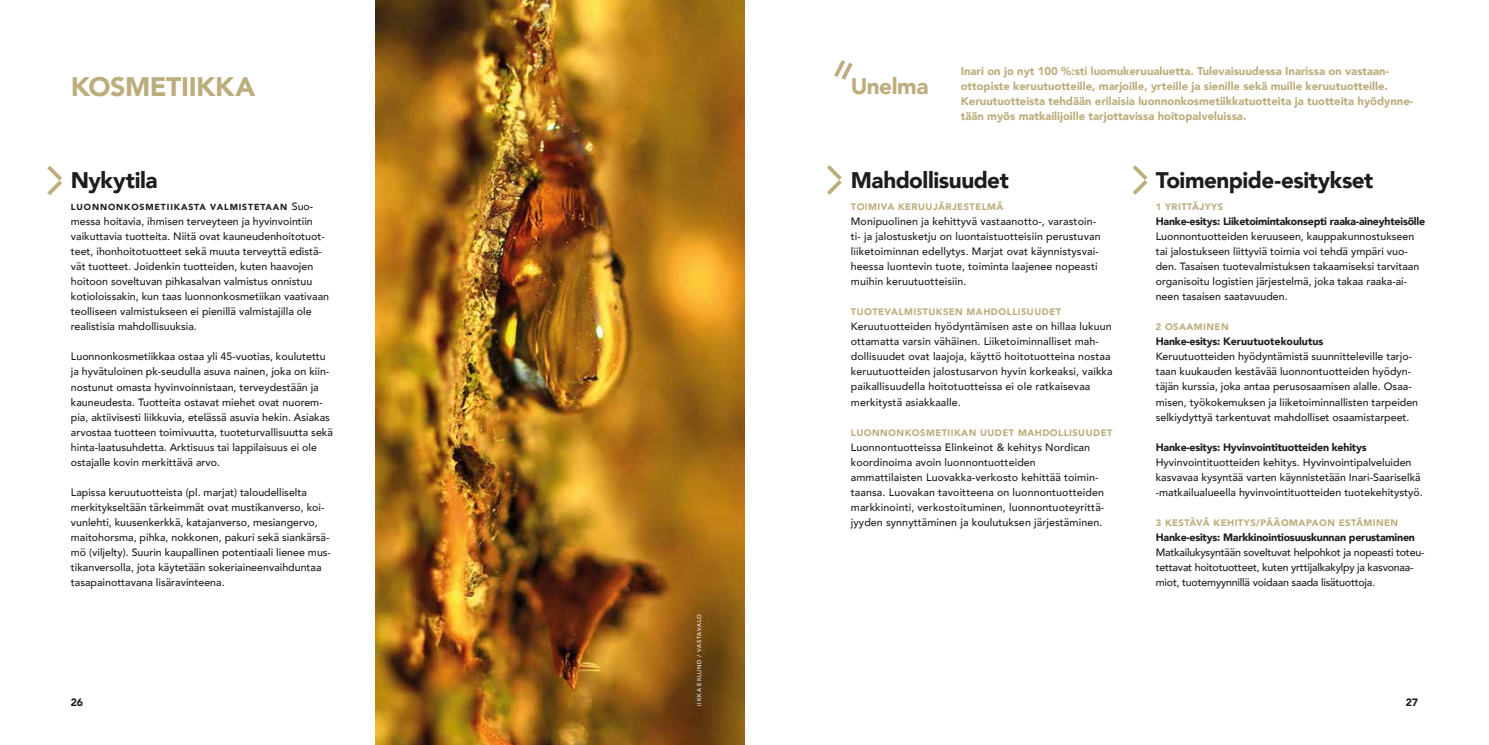
<style>
.page{position:relative;width:1489px;height:745px;background:#fff}
.page>*{position:absolute;margin:0;border:0;box-sizing:border-box;transform-origin:0 0}
.t1{font:900 26.75px "Avenir";letter-spacing:-.015em;color:#bdad7c}
.t2{font:900 22.5px "Avenir";letter-spacing:-.02em;color:#1d1d1b}
.t3{font:900 22.5px "Avenir";letter-spacing:-.02em;color:#bdad7c}
.t4{font:900 11.25px/15px "Avenir";color:#bdad7c}
.t5{font:500 10.62px/15px "Avenir";color:#1d1d1b}
.t6{font:500 10.62px/15px "Avenir";letter-spacing:-.02em;color:#1d1d1b}
.t7{font:900 10.62px "Avenir";letter-spacing:-.02em;color:#1d1d1b}
.t8{font:900 10.62px "Avenir";color:#1d1d1b}
.t9{font:900 9.38px "Avenir";letter-spacing:.05em;color:#bdad7c}
.t10{font:900 8.75px "Avenir";letter-spacing:.1em;color:#1d1d1b}
.t11{font:500 5.62px "Avenir";letter-spacing:.12em;color:#fff}
.s1{font-weight:500;font-size:10.62px}
</style>
<div class="page">
<img style="left:376px;top:0;width:368px;height:744px">
<svg style="left:47px;top:165px;width:15px;height:31px"></svg>
<svg style="left:827px;top:165px;width:15px;height:30px"></svg>
<svg style="left:1132px;top:165px;width:16px;height:30px"></svg>
<svg style="left:834px;top:60px;width:19px;height:20px"></svg>
<h1 class="t1" style="left:71px;top:64px;width:186px">KOSMETIIKKA</h1>
<h2 class="t3" style="left:850px;top:67px;width:79px">Unelma</h2>
<p class="t4" style="left:960px;top:63px;width:454px">Inari on jo nyt 100 %:sti luomukeruualuetta. Tulevaisuudessa Inarissa on vastaan&shy;ottopiste keruutuotteille, marjoille, yrteille ja sienille sekä muille keruutuotteille.<br>Keruutuotteista tehdään erilaisia luonnonkosmetiikkatuotteita ja tuotteita hyödynne&shy;tään myös matkailijoille tarjottavissa hoitopalveluissa.</p>
<h2 class="t2" style="left:71px;top:160px;width:88px">Nykytila</h2>
<h2 class="t2" style="left:850px;top:160px;width:159px">Mahdollisuudet</h2>
<h2 class="t2" style="left:1155px;top:160px;width:219px">Toimenpide-esitykset</h2>
<p class="t10" style="left:71px;top:199px;width:244px">LUONNONKOSMETIIKASTA VALMISTETAAN <span class="s1">Suo-</span></p>
<p class="t5" style="left:71px;top:213px;width:260px">messa hoitavia, ihmisen terveyteen ja hyvinvointiin vaikuttavia tuotteita. Niitä ovat kauneudenhoitotuot&shy;teet, ihonhoitotuotteet sekä muuta terveyttä edistä&shy;vät tuotteet. Joidenkin tuotteiden, kuten haavojen hoitoon soveltuvan pihkasalvan valmistus onnistuu kotioloissakin, kun taas luonnonkosmetiikan vaativaan teolliseen valmistukseen ei pienillä valmistajilla ole realistisia mahdollisuuksia.</p>
<p class="t5" style="left:71px;top:348px;width:263px">Luonnonkosmetiikkaa ostaa yli 45-vuotias, koulutettu ja hyvätuloinen pk-seudulla asuva nainen, joka on kiin&shy;nostunut omasta hyvinvoinnistaan, terveydestään ja kauneudesta. Tuotteita ostavat miehet ovat nuorem&shy;pia, aktiivisesti liikkuvia, etelässä asuvia hekin. Asiakas arvostaa tuotteen toimivuutta, tuoteturvallisuutta sekä hinta-laatusuhdetta. Arktisuus tai lappilaisuus ei ole ostajalle kovin merkittävä arvo.</p>
<p class="t5" style="left:71px;top:483px;width:261px">Lapissa keruutuotteista (pl. marjat) taloudelliselta merkitykseltään tärkeimmät ovat mustikanverso, koi&shy;vunlehti, kuusenkerkkä, katajanverso, mesiangervo, maitohorsma, pihka, nokkonen, pakuri sekä siankärsä&shy;mö (viljelty). Suurin kaupallinen potentiaali lienee mus&shy;tikanversolla, jota käytetään sokeriaineenvaihduntaa tasapainottavana lisäravinteena.</p>
<p class="t9" style="left:850px;top:199px;width:154px">TOIMIVA KERUUJÄRJESTELMÄ</p>
<p class="t5" style="left:850px;top:213px;width:251px">Monipuolinen ja kehittyvä vastaanotto-, varastoin&shy;ti- ja jalostusketju on luontaistuotteisiin perustuvan liiketoiminnan edellytys. Marjat ovat käynnistysvai&shy;heessa luontevin tuote, toiminta laajenee nopeasti muihin keruutuotteisiin.</p>
<p class="t9" style="left:850px;top:304px;width:212px">TUOTEVALMISTUKSEN MAHDOLLISUUDET</p>
<p class="t5" style="left:850px;top:318px;width:263px">Keruutuotteiden hyödyntämisen aste on hillaa lukuun ottamatta varsin vähäinen. Liiketoiminnalliset mah&shy;dollisuudet ovat laajoja, käyttö hoitotuotteina nostaa keruutuotteiden jalostusarvon hyvin korkeaksi, vaikka paikallisuudella hoitotuotteissa ei ole ratkaisevaa merkitystä asiakkaalle.</p>
<p class="t9" style="left:850px;top:424px;width:263px">LUONNONKOSMETIIKAN UUDET MAHDOLLISUUDET</p>
<p class="t5" style="left:850px;top:438px;width:255px">Luonnontuotteissa Elinkeinot &amp; kehitys Nordican koordinoima avoin luonnontuotteiden ammattilaisten Luovakka-verkosto kehittää toimin&shy;taansa. Luovakan tavoitteena on luonnontuotteiden markkinointi, verkostoituminen, luonnontuoteyrittä&shy;jyyden synnyttäminen ja koulutuksen järjestäminen.</p>
<p class="t9" style="left:1155px;top:199px;width:69px">1 YRITTÄJYYS</p>
<p class="t7" style="left:1155px;top:212px;width:271px">Hanke-esitys: Liiketoimintakonsepti raaka-aineyhteisölle</p>
<p class="t5" style="left:1155px;top:228px;width:265px">Luonnontuotteiden keruuseen, kauppakunnostukseen tai jalostukseen liittyviä toimia voi tehdä ympäri vuo&shy;den. Tasaisen tuotevalmistuksen takaamiseksi tarvitaan organisoitu logistien järjestelmä, joka takaa raaka-ai&shy;neen tasaisen saatavuuden.</p>
<p class="t9" style="left:1155px;top:319px;width:74px">2 OSAAMINEN</p>
<p class="t8" style="left:1155px;top:332px;width:169px">Hanke-esitys: Keruutuotekoulutus</p>
<p class="t5" style="left:1155px;top:348px;width:264px">Keruutuotteiden hyödyntämistä suunnitteleville tarjo&shy;taan kuukauden kestävää luonnontuotteiden hyödyn&shy;täjän kurssia, joka antaa perusosaamisen alalle. Osaa&shy;misen, työkokemuksen ja liiketoiminnallisten tarpeiden selkiydyttyä tarkentuvat mahdolliset osaamistarpeet.</p>
<p class="t7" style="left:1155px;top:437px;width:212px">Hanke-esitys: Hyvinvointituotteiden kehitys</p>
<p class="t5" style="left:1155px;top:453px;width:268px">Hyvinvointituotteiden kehitys. Hyvinvointipalveluiden kasvavaa kysyntää varten käynnistetään Inari-Saariselkä -matkailualueella hyvinvointituotteiden tuotekehitystyö.</p>
<p class="t9" style="left:1155px;top:514px;width:244px">3 KESTÄVÄ KEHITYS/PÄÄOMAPAON ESTÄMINEN</p>
<p class="t7" style="left:1155px;top:527px;width:261px">Hanke-esitys: Markkinointiosuuskunnan perustaminen</p>
<p class="t6" style="left:1155px;top:543px;width:270px">Matkailukysyntään soveltuvat helpohkot ja nopeasti toteu&shy;tettavat hoitotuotteet, kuten yrttijalkakylpy ja kasvonaa&shy;miot, tuotemyynnillä voidaan saada lisätuottoja.</p>
<p class="t11" style="left:694px;top:705px;width:93px;rotate:-90deg">IIKKA EKLUND / VASTAVALO</p>
<p class="t7" style="left:71px;top:692px;width:14px">26</p>
<p class="t7" style="left:1405px;top:692px;width:14px">27</p>
</div>
